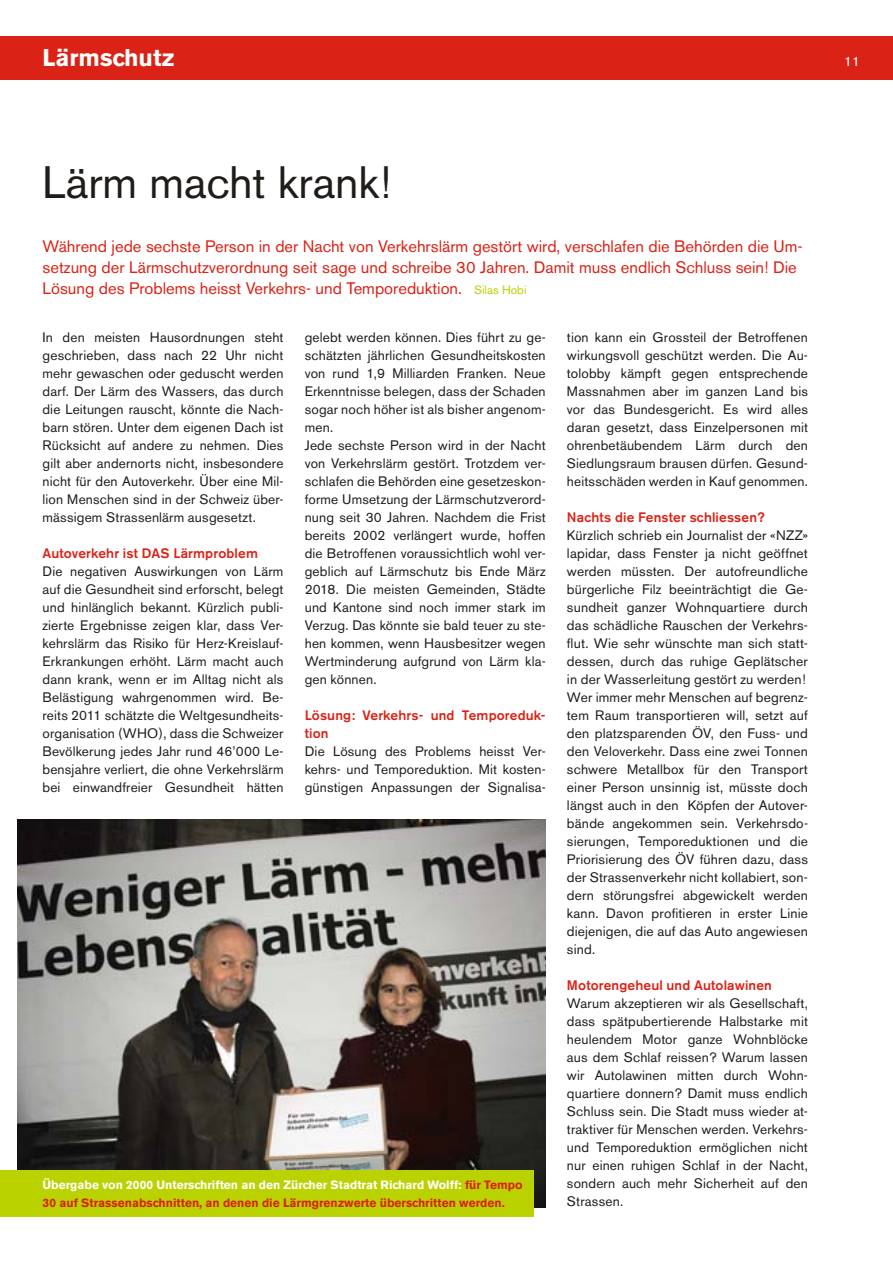
<style>
.page{position:relative;width:893px;height:1263px;background:#fff}
.page>*{position:absolute;margin:0;border:0;box-sizing:border-box;transform-origin:0 0}
.t1{font:45px "Akzidenz Grotesk BE";color:#201c1a}
.t2{font:700 24px "Akzidenz Grotesk BE";color:#fff}
.t3{font:16.5px/21px "Akzidenz Grotesk BE";color:#db2216}
.t4{font:13.65px/18px "Akzidenz Grotesk BE";letter-spacing:.01em;color:#201c1a;text-align:justify}
.t5{font:500 13.65px/18px "Akzidenz Grotesk BE";letter-spacing:.01em;color:#db2216}
.t6{font:13.5px "Akzidenz Grotesk BE";color:#fff}
.t7{font:700 12px/18px "Akzidenz Grotesk BE";color:#db2216}
.s1{font-size:12px;color:#bad200}
.s2{color:#fff}
</style>
<div class="page">
<div style="left:0;top:36px;width:893px;height:43px;background:#db2216"></div>
<img style="left:17px;top:819px;width:529px;height:388px">
<div style="left:0;top:1170px;width:533px;height:47px;background:#bad200"></div>
<h2 class="t2" style="left:43px;top:49px;width:134px">Lärmschutz</h2>
<p class="t6" style="left:844px;top:56px;width:17px">11</p>
<h1 class="t1" style="left:43px;top:166px;width:350px">Lärm macht krank!</h1>
<p class="t3" style="left:43px;top:237px;width:761px">Während jede sechste Person in der Nacht von Verkehrslärm gestört wird, verschlafen die Behörden die Um&shy;setzung der Lärmschutzverordnung seit sage und schreibe 30 Jahren. Damit muss endlich Schluss sein! Die<br>Lösung des Problems heisst Verkehrs- und Temporeduktion. <span class="s1">Silas Hobi</span></p>
<p class="t4" style="left:43px;top:330px;width:242px">In den meisten Hausordnungen steht geschrieben, dass nach 22 Uhr nicht mehr gewaschen oder geduscht werden darf. Der Lärm des Wassers, das durch die Leitungen rauscht, könnte die Nach&shy;barn stören. Unter dem eigenen Dach ist Rücksicht auf andere zu nehmen. Dies gilt aber andernorts nicht, insbesondere nicht für den Autoverkehr. Über eine Mil&shy;lion Menschen sind in der Schweiz über&shy;mässigem Strassenlärm ausgesetzt.</p>
<p class="t5" style="left:43px;top:545px;width:217px">Autoverkehr ist DAS Lärmproblem</p>
<p class="t4" style="left:43px;top:564px;width:243px">Die negativen Auswirkungen von Lärm auf die Gesundheit sind erforscht, belegt und hinlänglich bekannt. Kürzlich publi&shy;zierte Ergebnisse zeigen klar, dass Ver&shy;kehrslärm das Risiko für Herz-Kreislauf-Erkrankungen erhöht. Lärm macht auch dann krank, wenn er im Alltag nicht als Belästigung wahrgenommen wird. Be&shy;reits 2011 schätzte die Weltgesundheits&shy;organisation (WHO), dass die Schweizer Bevölkerung jedes Jahr rund 46’000 Le&shy;bensjahre verliert, die ohne Verkehrslärm bei einwandfreier Gesundheit hätten</p>
<p class="t4" style="left:567px;top:330px;width:243px">tion kann ein Grossteil der Betroffenen wirkungsvoll geschützt werden. Die Au&shy;tolobby kämpft gegen entsprechende Massnahmen aber im ganzen Land bis vor das Bundesgericht. Es wird alles daran gesetzt, dass Einzelpersonen mit ohrenbetäubendem Lärm durch den Siedlungsraum brausen dürfen. Gesund&shy;heitsschäden werden in Kauf genommen.</p>
<p class="t5" style="left:567px;top:509px;width:199px">Nachts die Fenster schliessen?</p>
<p class="t4" style="left:567px;top:528px;width:243px;text-align:left">Kürzlich schrieb ein Journalist der «NZZ» lapidar, dass Fenster ja nicht geöffnet werden müssten. Der autofreundliche bürgerliche Filz beeinträchtigt die Ge&shy;sundheit ganzer Wohnquartiere durch das schädliche Rauschen der Verkehrs&shy;flut. Wie sehr wünschte man sich statt&shy;dessen, durch das ruhige Geplätscher in der Wasserleitung gestört zu werden!<br>Wer immer mehr Menschen auf begrenz&shy;tem Raum transportieren will, setzt auf den platzsparenden ÖV, den Fuss- und den Veloverkehr. Dass eine zwei Tonnen schwere Metallbox für den Transport einer Person unsinnig ist, müsste doch längst auch in den Köpfen der Autover&shy;bände angekommen sein. Verkehrsdo&shy;sierungen, Tempo reduktionen und die Priorisierung des ÖV führen dazu, dass der Strassenverkehr nicht kollabiert, son&shy;dern störungsfrei abgewickelt werden kann. Davon profitieren in erster Linie diejenigen, die auf das Auto angewiesen sind.</p>
<p class="t5" style="left:567px;top:977px;width:206px">Motorengeheul und Autolawinen</p>
<p class="t4" style="left:567px;top:996px;width:243px">Warum akzeptieren wir als Gesellschaft, dass spätpubertierende Halbstarke mit heulendem Motor ganze Wohnblöcke aus dem Schlaf reissen? Warum lassen wir Autolawinen mitten durch Wohn&shy;quartiere donnern? Damit muss endlich Schluss sein. Die Stadt muss wieder at&shy;traktiver für Menschen werden. Verkehrs&shy;und Temporeduktion ermöglichen nicht nur einen ruhigen Schlaf in der Nacht, sondern auch mehr Sicherheit auf den Strassen.</p>
<p class="t4" style="left:305px;top:330px;width:242px;text-align:left">gelebt werden können. Dies führt zu ge&shy;schätzten jährlichen Gesundheitskosten von rund 1,9 Milliarden Franken. Neue Erkenntnisse belegen, dass der Schaden sogar noch höher ist als bisher angenom&shy;men.<br>Jede sechste Person wird in der Nacht von Verkehrslärm gestört. Trotzdem ver&shy;schlafen die Behörden eine gesetzeskon&shy;forme Umsetzung der Lärmschutzverord&shy;nung seit 30 Jahren. Nachdem die Frist bereits 2002 verlängert wurde, hoffen die Betroffenen voraussichtlich wohl ver&shy;geblich auf Lärmschutz bis Ende März 2018. Die meisten Gemeinden, Städte und Kantone sind noch immer stark im Verzug. Das könnte sie bald teuer zu ste&shy;hen kommen, wenn Hausbesitzer wegen Wertminderung aufgrund von Lärm kla&shy;gen können.</p>
<p class="t5" style="left:305px;top:707px;width:242px">Lösung: Verkehrs- und Temporeduk&shy;tion</p>
<p class="t4" style="left:305px;top:744px;width:242px">Die Lösung des Problems heisst Ver&shy;kehrs- und Temporeduktion. Mit kosten&shy;günstigen Anpassungen der Signalisa-</p>
<p class="t7" style="left:43px;top:1176px;width:481px"><span class="s2">Übergabe von 2000 Unterschriften an den Zürcher Stadtrat Richard Wolff:</span> für Tempo<br>30 auf Strassenabschnitten, an denen die Lärmgrenzwerte überschritten werden.</p>
</div>
